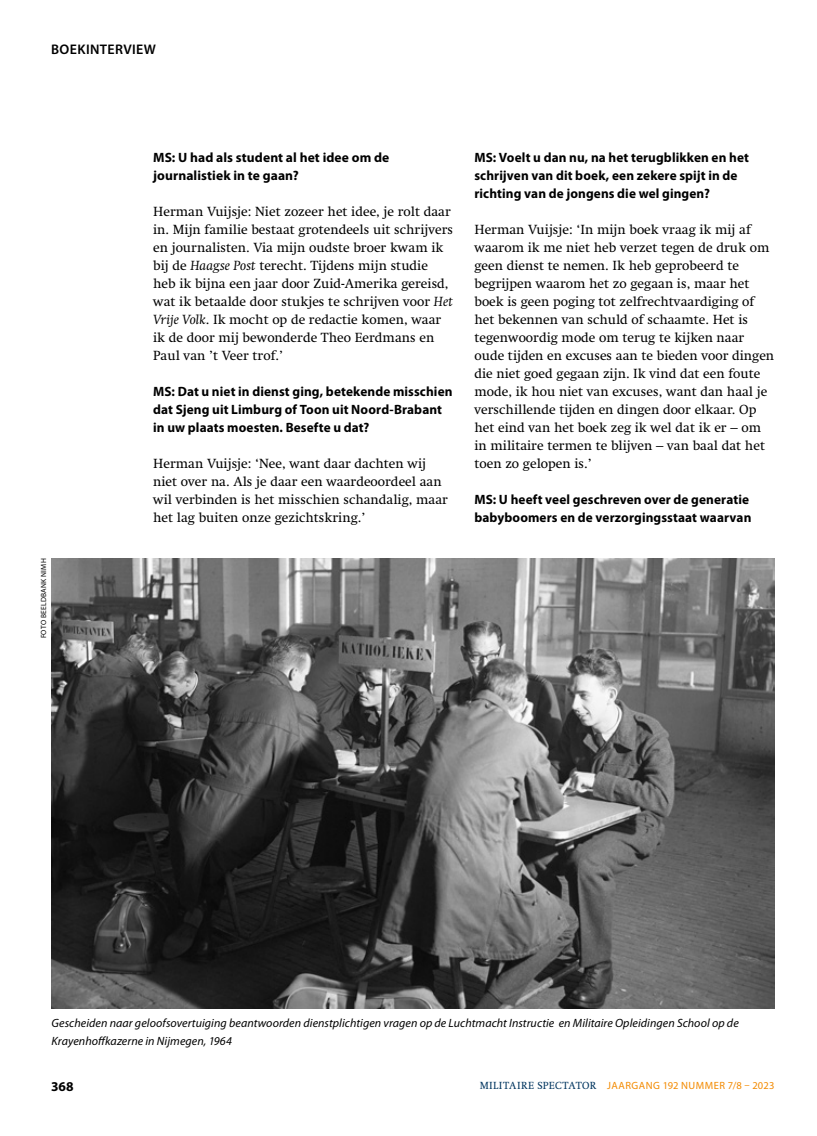
<style>
.page{position:relative;width:817px;height:1136px;background:#fff}
.page>*{position:absolute;margin:0;border:0;box-sizing:border-box;transform-origin:0 0}
.t1{font:600 13.95px "Myriad Pro";letter-spacing:.03em;color:#000}
.t2{font:13.5px/18px "Swift LT Std";color:#000}
.t3{font:700 13.5px/18px "Myriad Pro";letter-spacing:.01em;color:#000}
.t4{font:italic 12px/18px "Myriad Pro";letter-spacing:.005em;color:#000}
.t5{font:10.5px "Myriad Pro";letter-spacing:.045em;color:#f38a00}
.t6{font:7.5px "Myriad Pro";letter-spacing:.035em;color:#000}
.s1{font-style:italic}
.s2{font-family:"Swift LT Std";color:#00355f}
</style>
<div class="page">
<img style="left:52px;top:558px;width:722px;height:450px">
<p class="t1" style="left:51px;top:40px;width:106px">BOEKINTERVIEW</p>
<p class="t6" style="left:39px;top:638px;width:81px;rotate:-90deg">FOTO BEELDBANK NIMH</p>
<p class="t3" style="left:153px;top:148px;width:237px">MS: U had als student al het idee om de journalistiek in te gaan?</p>
<p class="t2" style="left:153px;top:203px;width:301px">Herman Vuijsje: Niet zozeer het idee, je rolt daar in. Mijn familie bestaat grotendeels uit schrijvers en journalisten. Via mijn oudste broer kwam ik bij de <span class="s1">Haagse Post</span> terecht. Tijdens mijn studie heb ik bijna een jaar door Zuid-Amerika gereisd, wat ik betaalde door stukjes te schrijven voor <span class="s1">Het Vrije Volk</span>. Ik mocht op de redactie komen, waar ik de door mij bewonderde Theo Eerdmans en Paul van ’t Veer trof.’</p>
<p class="t3" style="left:153px;top:382px;width:301px">MS: Dat u niet in dienst ging, betekende misschien dat Sjeng uit Limburg of Toon uit Noord-Brabant in uw plaats moesten. Besefte u dat?</p>
<p class="t2" style="left:153px;top:455px;width:296px">Herman Vuijsje: ‘Nee, want daar dachten wij niet over na. Als je daar een waardeoordeel aan wil verbinden is het misschien schandalig, maar het lag buiten onze gezichtskring.’</p>
<p class="t3" style="left:474px;top:148px;width:276px">MS: Voelt u dan nu, na het terugblikken en het schrijven van dit boek, een zekere spijt in de richting van de jongens die wel gingen?</p>
<p class="t2" style="left:474px;top:221px;width:301px">Herman Vuijsje: ‘In mijn boek vraag ik mij af waarom ik me niet heb verzet tegen de druk om geen dienst te nemen. Ik heb geprobeerd te begrijpen waarom het zo gegaan is, maar het boek is geen poging tot zelfrechtvaardiging of het bekennen van schuld of schaamte. Het is tegenwoordig mode om terug te kijken naar oude tijden en excuses aan te bieden voor dingen die niet goed gegaan zijn. Ik vind dat een foute mode, ik hou niet van excuses, want dan haal je verschillende tijden en dingen door elkaar. Op het eind van het boek zeg ik wel dat ik er – om in militaire termen te blijven – van baal dat het toen zo gelopen is.’</p>
<p class="t3" style="left:474px;top:490px;width:278px">MS: U heeft veel geschreven over de generatie babyboomers en de verzorgingsstaat waarvan</p>
<p class="t4" style="left:52px;top:1013px;width:688px">Gescheiden naar geloofsovertuiging beantwoorden dienstplichtigen vragen op de Luchtmacht Instructie en Militaire Opleidingen School op de<br>Krayenhoffkazerne in Nijmegen, 1964</p>
<p class="t3" style="left:51px;top:1076px;width:24px">368</p>
<p class="t5" style="left:479px;top:1078px;width:296px"><span class="s2">MILITAIRE SPECTATOR</span> JAARGANG 192 NUMMER 7/8 – 2023</p>
</div>
